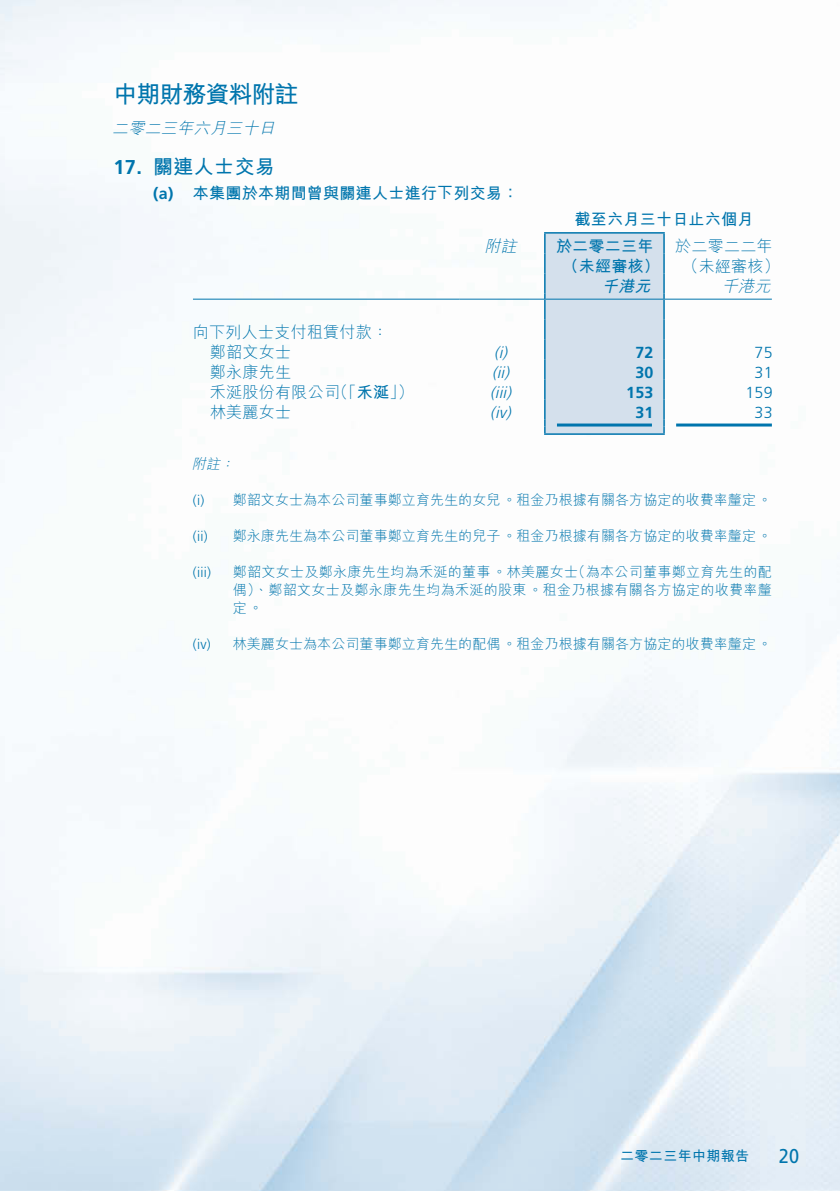
<style>
.page{position:relative;width:840px;height:1191px;background:#fff}
.page>*{position:absolute;margin:0;border:0;box-sizing:border-box;transform-origin:0 0}
.t1{font:700 24px "M Hei HK";letter-spacing:-.045em;color:#0075ad}
.t2{font:700 20px "M Hei HK";letter-spacing:.015em;color:#0075ad}
.t3{font:700 20px "Frutiger LT Std";color:#0075ad}
.t4{font:20px "Frutiger LT Std";color:#0075ad;scale:.9 1}
.t5{font:300 16px "M Hei HK";letter-spacing:.015em;color:#0075ad}
.t6{font:700 16px "M Hei HK";letter-spacing:.015em;color:#0075ad}
.t7{font:italic 300 16px "Frutiger LT Std";color:#0075ad}
.t8{font:italic 300 16px "M Hei HK";color:#0075ad}
.t9{font:700 16px "Frutiger LT Std";letter-spacing:.015em;color:#0075ad}
.t10{font:300 16px "Frutiger LT Std";letter-spacing:.015em;color:#0075ad}
.t11{font:italic 700 16px "M Hei HK";color:#0075ad}
.t12{font:300 14px "M Hei HK";letter-spacing:.005em;color:#0075ad}
.t13{font:300 14px/18px "M Hei HK";letter-spacing:.025em;color:#0075ad}
.t14{font:300 14px "Frutiger LT Std";color:#0075ad}
.t15{font:700 14px "M Hei HK";letter-spacing:.025em;color:#0075ad}
.t16{font:italic 300 14px "M Hei HK";color:#0075ad}
.s1{font-weight:700}
</style>
<div class="page">
<img style="left:0;top:0;width:839px;height:1191px">
<hr style="left:544px;top:433px;width:120px;height:2px;background:#0075ad">
<hr style="left:544px;top:232px;width:120px;height:2px;background:#0075ad">
<div style="left:544px;top:233px;width:120px;height:201px;background:#d4e0ec"></div>
<hr style="left:193px;top:299px;width:266px;height:1px;background:#0075ad">
<hr style="left:459px;top:299px;width:85px;height:1px;background:#0075ad">
<hr style="left:545px;top:299px;width:118px;height:1px;background:#0075ad">
<hr style="left:664px;top:299px;width:107px;height:1px;background:#0075ad">
<hr style="left:556px;top:423px;width:95px;height:3px;background:#0075ad">
<hr style="left:675px;top:423px;width:96px;height:3px;background:#0075ad">
<h1 class="t1" style="left:113px;top:77px;width:186px">中期財務資料附註</h1>
<p class="t8" style="left:112px;top:117px;width:169px">二零二三年六月三十日</p>
<h2 class="t3" style="left:113px;top:155px;width:30px">17.</h2>
<h2 class="t2" style="left:153px;top:152px;width:123px">關連人士交易</h2>
<p class="t9" style="left:153px;top:184px;width:22px">a( )</p>
<p class="t6" style="left:193px;top:182px;width:327px">本集團於本期間曾與關連人士進行下列交易：</p>
<p class="t8" style="left:484px;top:234px;width:39px">附註</p>
<p class="t5" style="left:193px;top:320px;width:196px">向下列人士支付租賃付款：</p>
<p class="t5" style="left:210px;top:340px;width:83px">鄭韶文女士</p>
<p class="t5" style="left:210px;top:360px;width:83px">鄭永康先生</p>
<p class="t7" style="left:493px;top:343px;width:19px">(i(</p>
<p class="t7" style="left:492px;top:363px;width:23px">(i i(</p>
<p class="t5" style="left:332px;top:380px;width:83px">（「<span class="s1">禾涎</span>」）</p>
<p class="t7" style="left:490px;top:383px;width:10px">(</p>
<p class="t5" style="left:210px;top:380px;width:131px">禾涎股份有限公司</p>
<p class="t7" style="left:506px;top:383px;width:10px">(</p>
<p class="t7" style="left:494px;top:383px;width:17px">iii</p>
<p class="t5" style="left:210px;top:400px;width:83px">林美麗女士</p>
<p class="t7" style="left:490px;top:403px;width:21px">i v(</p>
<p class="t7" style="left:506px;top:403px;width:10px">(</p>
<p class="t6" style="left:574px;top:208px;width:180px">截至六月三十日止六個月</p>
<p class="t5" style="left:674px;top:234px;width:99px">於二零二二年</p>
<p class="t6" style="left:555px;top:234px;width:99px">於二零二三年</p>
<p class="t6" style="left:562px;top:254px;width:99px">（未經審核）</p>
<p class="t5" style="left:682px;top:254px;width:99px">（未經審核(</p>
<p class="t11" style="left:601px;top:274px;width:55px">千港元</p>
<p class="t8" style="left:721px;top:274px;width:55px">千港元</p>
<p class="t9" style="left:635px;top:343px;width:20px">72</p>
<p class="t10" style="left:754px;top:343px;width:20px">75</p>
<p class="t9" style="left:635px;top:363px;width:20px">30</p>
<p class="t10" style="left:754px;top:363px;width:20px">31</p>
<p class="t9" style="left:625px;top:383px;width:29px">153</p>
<p class="t10" style="left:745px;top:383px;width:29px">159</p>
<p class="t9" style="left:635px;top:403px;width:20px">31</p>
<p class="t10" style="left:754px;top:403px;width:20px">33</p>
<p class="t16" style="left:192px;top:454px;width:34px">附註</p>
<p class="t16" style="left:220px;top:454px;width:20px">：</p>
<p class="t14" style="left:193px;top:492px;width:13px">) i(</p>
<p class="t12" style="left:232px;top:490px;width:540px">鄭韶文女士為本公司董事鄭立育先生的女兒。租金乃根據有關各方協定的收費率釐定。</p>
<p class="t14" style="left:193px;top:528px;width:16px">i i( )</p>
<p class="t12" style="left:232px;top:526px;width:540px">鄭永康先生為本公司董事鄭立育先生的兒子。租金乃根據有關各方協定的收費率釐定。</p>
<p class="t14" style="left:193px;top:564px;width:20px">(iii)</p>
<p class="t13" style="left:571px;top:562px;width:202px">（為本公司董事鄭立育先生的配</p>
<p class="t13" style="left:232px;top:562px;width:347px">鄭韶文女士及鄭永康先生均為禾涎的董事。林美麗女士</p>
<p class="t14" style="left:193px;top:636px;width:19px">i v( )</p>
<p class="t13" style="left:232px;top:580px;width:540px">偶）、鄭韶文女士及鄭永康先生均為禾涎的股東。租金乃根據有關各方協定的收費率釐定。</p>
<p class="t12" style="left:232px;top:634px;width:540px">林美麗女士為本公司董事鄭立育先生的配偶。租金乃根據有關各方協定的收費率釐定。</p>
<p class="t15" style="left:620px;top:1145px;width:130px">二零二三年中期報告</p>
<h2 class="t4" style="left:778px;top:1144px;width:24px">20</h2>
</div>
